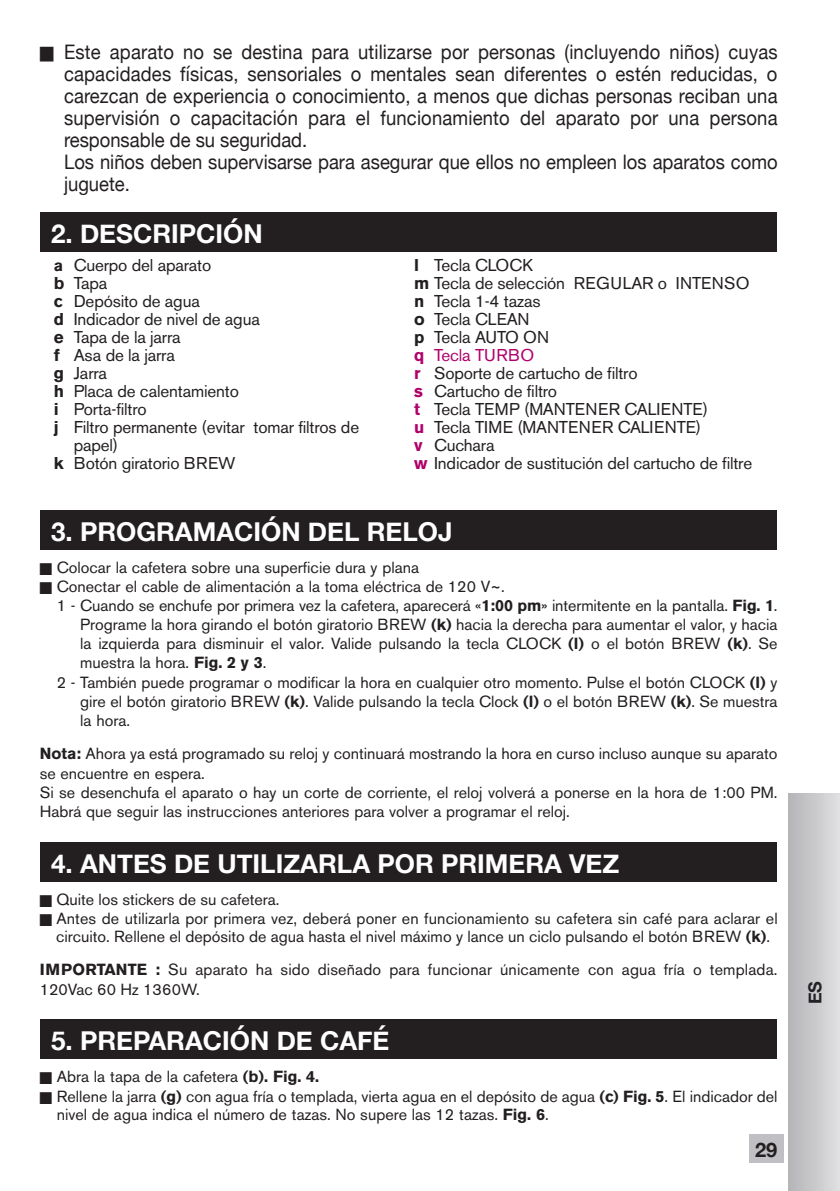
<style>
.page{position:relative;width:840px;height:1191px;background:#fff}
.page>*{position:absolute;margin:0;border:0;box-sizing:border-box;transform-origin:0 0}
.t1{font:700 26px "Helvetica Neue";color:#fff}
.t2{font:20px/22px "Helvetica Neue";letter-spacing:.01em;color:#231f20;scale:.92 1}
.t3{font:700 20px "Helvetica Neue";color:#231f20}
.t4{font:700 18px "Helvetica Neue";color:#212126}
.t5{font:17px/18px "Akzidenz Grotesk BE";letter-spacing:-.01em;color:#231f20}
.t6{font:16px/19.2px "Akzidenz Grotesk BE";color:#231f20}
.s1{font-weight:700;font-size:16px}
.s2{font-weight:700}
.s3{font-weight:700;color:#b0016a}
.s4{color:#b0016a}
</style>
<div class="page">
<div style="left:748px;top:1134px;width:34px;height:29px;background:#c0c0c4"></div>
<div style="left:788px;top:794px;width:51px;height:397px;background:linear-gradient(to right,#b4b4b7,#dedee0)"></div>
<div style="left:40px;top:212px;width:736px;height:40px;background:#231f20"></div>
<div style="left:40px;top:510px;width:736px;height:39px;background:#231f20"></div>
<div style="left:40px;top:842px;width:736px;height:39px;background:#231f20"></div>
<div style="left:40px;top:1019px;width:736px;height:40px;background:#231f20"></div>
<p class="t2" style="left:64px;top:40px;width:776px;text-indent:-24px">■ Este aparato no se destina para utilizarse por personas (incluyendo niños) cuyas capacidades físicas, sensoriales o mentales sean diferentes o estén reducidas, o carezcan de experiencia o conocimiento, a menos que dichas personas reciban una supervisión o capacitación para el funcionamiento del aparato por una persona responsable de su seguridad.<br>Los niños deben supervisarse para asegurar que ellos no empleen los aparatos como juguete.</p>
<h1 class="t1" style="left:51px;top:218px;width:213px">2. DESCRIPCIÓN</h1>
<p class="t5" style="left:54px;top:258px;width:159px"><span class="s1">a</span> Cuerpo del aparato</p>
<p class="t5" style="left:54px;top:276px;width:55px"><span class="s2">b</span> Tapa</p>
<p class="t5" style="left:54px;top:294px;width:147px"><span class="s2">c</span> Depósito de agua</p>
<p class="t5" style="left:54px;top:312px;width:207px"><span class="s2">d</span> Indicador de nivel de agua</p>
<p class="t5" style="left:54px;top:330px;width:128px"><span class="s2">e</span> Tapa de la jarra</p>
<p class="t5" style="left:54px;top:348px;width:122px"><span class="s2">f</span> Asa de la jarra</p>
<p class="t5" style="left:54px;top:366px;width:55px"><span class="s2">g</span> Jarra</p>
<p class="t5" style="left:54px;top:384px;width:186px"><span class="s2">h</span> Placa de calentamiento</p>
<p class="t5" style="left:54px;top:402px;width:94px"><span class="s2">i</span> Porta-filtro</p>
<p class="t5" style="left:54px;top:420px;width:306px"><span class="s2">j</span> Filtro permanente (evitar tomar filtros de</p>
<p class="t5" style="left:74px;top:438px;width:46px">papel)</p>
<p class="t5" style="left:54px;top:456px;width:183px"><span class="s2">k</span> Botón giratorio BREW</p>
<p class="t5" style="left:414px;top:258px;width:339px"><span class="s2">l</span> Tecla CLOCK<br><span class="s2">m</span> Tecla de selección REGULAR o INTENSO <span class="s2">n</span> Tecla 1-4 tazas<br><span class="s2">o</span> Tecla CLEAN<br><span class="s2">p</span> Tecla AUTO ON<br><span class="s3">q</span> <span class="s4">Tecla TURBO<br></span><span class="s3">r</span> Soporte de cartucho de filtro<br><span class="s3">s</span> Cartucho de filtro<br><span class="s3">t</span> Tecla TEMP (MANTENER CALIENTE)<br><span class="s3">u</span> Tecla TIME (MANTENER CALIENTE)<br><span class="s3">v</span> Cuchara<br><span class="s3">w</span> Indicador de sustitución del cartucho de filtre</p>
<h1 class="t1" style="left:51px;top:515px;width:403px">3. PROGRAMACIÓN DEL RELOJ</h1>
<p class="t6" style="left:40px;top:559px;width:380px">■ Colocar la cafetera sobre una superficie dura y plana</p>
<p class="t6" style="left:40px;top:579px;width:466px">■ Conectar el cable de alimentación a la toma eléctrica de 120 V~.</p>
<p class="t6" style="left:57px;top:597px;width:722px">1 - Cuando se enchufe por primera vez la cafetera, aparecerá «<span class="s2">1:00 pm</span>» intermitente en la pantalla. <span class="s2">Fig. 1</span>.</p>
<p class="t6" style="left:80px;top:616px;width:698px">Programe la hora girando el botón giratorio BREW <span class="s2">(k)</span> hacia la derecha para aumentar el valor, y hacia</p>
<p class="t6" style="left:80px;top:636px;width:698px">la izquierda para disminuir el valor. Valide pulsando la tecla CLOCK <span class="s2">(l)</span> o el botón BREW <span class="s2">(k)</span>. Se</p>
<p class="t6" style="left:80px;top:655px;width:187px">muestra la hora. <span class="s2">Fig. 2 y 3</span>.</p>
<p class="t6" style="left:57px;top:674px;width:722px">2 - También puede programar o modificar la hora en cualquier otro momento. Pulse el botón CLOCK <span class="s2">(l)</span> y</p>
<p class="t6" style="left:80px;top:693px;width:698px">gire el botón giratorio BREW <span class="s2">(k)</span>. Valide pulsando la tecla Clock <span class="s2">(l)</span> o el botón BREW <span class="s2">(k)</span>. Se muestra</p>
<p class="t6" style="left:80px;top:712px;width:51px">la hora.</p>
<p class="t6" style="left:40px;top:746px;width:739px"><span class="s2">Nota:</span> Ahora ya está programado su reloj y continuará mostrando la hora en curso incluso aunque su aparato se encuentre en espera.<br>Si se desenchufa el aparato o hay un corte de corriente, el reloj volverá a ponerse en la hora de 1:00 PM.<br>Habrá que seguir las instrucciones anteriores para volver a programar el reloj.</p>
<h1 class="t1" style="left:51px;top:847px;width:569px">4. ANTES DE UTILIZARLA POR PRIMERA VEZ</h1>
<p class="t6" style="left:40px;top:891px;width:241px">■ Quite los stickers de su cafetera.</p>
<p class="t6" style="left:40px;top:911px;width:739px;line-height:18px;text-align:center">■ Antes de utilizarla por primera vez, deberá poner en funcionamiento su cafetera sin café para aclarar el circuito. Rellene el depósito de agua hasta el nivel máximo y lance un ciclo pulsando el botón BREW <span class="s2">(k)</span>.</p>
<p class="t6" style="left:40px;top:962px;width:739px"><span class="s2">IMPORTANTE :</span> Su aparato ha sido diseñado para funcionar únicamente con agua fría o templada.<br>120Vac 60 Hz 1360W.</p>
<h1 class="t1" style="left:51px;top:1025px;width:340px">5. PREPARACIÓN DE CAFÉ</h1>
<p class="t6" style="left:40px;top:1068px;width:281px">■ Abra la tapa de la cafetera <span class="s2">(b). Fig. 4.</span></p>
<p class="t6" style="left:57px;top:1089px;width:722px;line-height:18px;text-indent:-17px">■ Rellene la jarra <span class="s2">(g)</span> con agua fría o templada, vierta agua en el depósito de agua <span class="s2">(c) Fig. 5</span>. El indicador del nivel de agua indica el número de tazas. No supere las 12 tazas. <span class="s2">Fig. 6</span>.</p>
<p class="t3" style="left:754px;top:1138px;width:24px">29</p>
<p class="t4" style="left:803px;top:1004px;width:25px;rotate:-90deg">ES</p>
</div>
